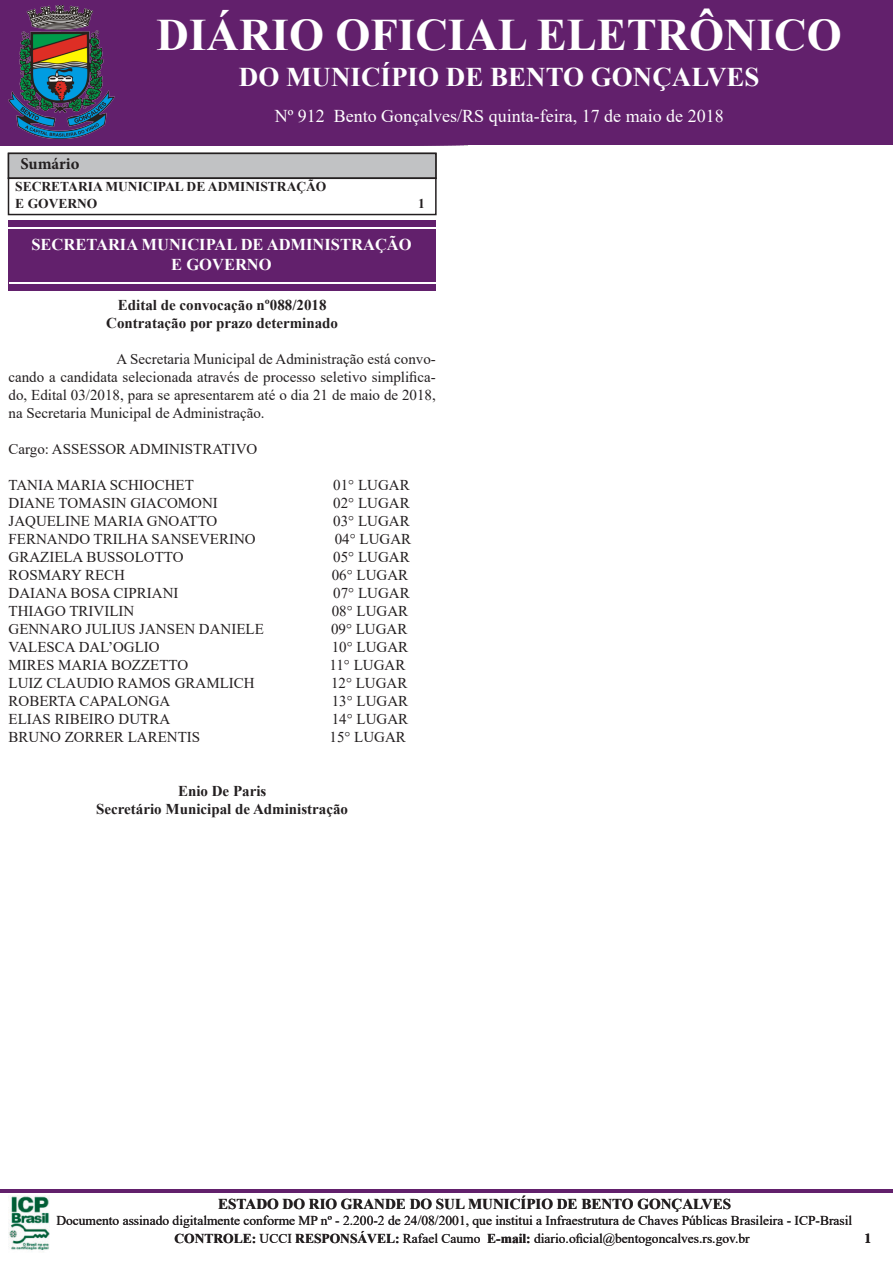
<style>
.page{position:relative;width:893px;height:1263px;background:#fff}
.page>*{position:absolute;margin:0;border:0;box-sizing:border-box;transform-origin:0 0}
.t1{font:700 45px "Times New Roman";color:#fff}
.t2{font:700 27px "Times New Roman";color:#fff}
.t3{font:18px "Times New Roman";color:#fff}
.t4{font:700 16.5px "Times New Roman";color:#fff}
.t5{font:700 16.5px "Minion Pro";color:#231f20}
.t6{font:15px/18px "Times New Roman";color:#231f20;text-align:justify}
.t7{font:700 15px "Times New Roman";color:#231f20}
.t8{font:700 15px "Minion Pro";color:#231f20}
.t9{font:13.5px "Times New Roman";color:#231f20}
.t10{font:700 13.5px "Times New Roman";color:#231f20}
.s1{font-weight:700}
</style>
<div class="page">
<div style="left:9px;top:153px;width:427px;height:25px;background:#c1c2c4"></div>
<div style="left:8px;top:153px;width:429px;height:26px;border:2px solid #231f20"></div>
<div style="left:8px;top:177px;width:429px;height:38px;border:2px solid #231f20"></div>
<div style="left:8px;top:220px;width:427px;height:71px;background:#62206c"></div>
<hr style="left:9px;top:283px;width:432px;height:1px;background:#fff">
<hr style="left:7px;top:228px;width:432px;height:1px;background:#fff">
<img style="left:9px;top:1195px;width:41px;height:56px">
<svg style="left:0;top:0;width:893px;height:146px;background:#60256c"></svg>
<hr style="left:0;top:1189px;width:893px;height:3px;background:#62206c">
<h1 class="t1" style="left:157px;top:2px;width:687px">DIÁRIO OFICIAL ELETRÔNICO</h1>
<h2 class="t2" style="left:239px;top:57px;width:522px">DO MUNICÍPIO DE BENTO GONÇALVES</h2>
<p class="t3" style="left:275px;top:103px;width:451px">Nº 912 Bento Gonçalves/RS quinta-feira, 17 de maio de 2018</p>
<p class="t3" style="left:265px;top:103px;width:470px">Nº 473 Bento Gonçalves/RS Quinta-feira, 10 de Agosto de 2016</p>
<p class="t3" style="left:306px;top:103px;width:10px">2</p>
<p class="t3" style="left:501px;top:103px;width:15px">ar</p>
<p class="t5" style="left:20px;top:152px;width:61px">Sumário</p>
<p class="t10" style="left:15px;top:177px;width:313px">SECRETARIA MUNICIPAL DE ADMINISTRAÇÃO</p>
<p class="t10" style="left:15px;top:193px;width:84px">E GOVERNO</p>
<p class="t10" style="left:418px;top:193px;width:8px">1</p>
<p class="t4" style="left:31px;top:233px;width:382px">SECRETARIA MUNICIPAL DE ADMINISTRAÇÃO</p>
<p class="t4" style="left:171px;top:253px;width:102px">E GOVERNO</p>
<p class="t7" style="left:118px;top:294px;width:210px">Edital de convocação nº088/2018</p>
<p class="t7" style="left:106px;top:312px;width:233px">Contratação por prazo determinado</p>
<p class="t6" style="left:9px;top:349px;width:429px;text-indent:108px">A Secretaria Municipal de Administração está convo&shy;cando a candidata selecionada através de processo seletivo simplifica&shy;do, Edital 03/2018, para se apresentarem até o dia 21 de maio de 2018, na Secretaria Municipal de Administração.</p>
<p class="t6" style="left:9px;top:439px;width:250px">Cargo: ASSESSOR ADMINISTRATIVO</p>
<p class="t6" style="left:9px;top:475px;width:187px">TANIA MARIA SCHIOCHET</p>
<p class="t6" style="left:333px;top:475px;width:78px">01° LUGAR</p>
<p class="t6" style="left:9px;top:493px;width:211px">DIANE TOMASIN GIACOMONI</p>
<p class="t6" style="left:333px;top:493px;width:78px">02° LUGAR</p>
<p class="t6" style="left:9px;top:511px;width:210px">JAQUELINE MARIA GNOATTO</p>
<p class="t6" style="left:333px;top:511px;width:78px">03° LUGAR</p>
<p class="t6" style="left:9px;top:529px;width:249px">FERNANDO TRILHA SANSEVERINO</p>
<p class="t6" style="left:335px;top:529px;width:78px">04° LUGAR</p>
<p class="t6" style="left:9px;top:547px;width:177px">GRAZIELA BUSSOLOTTO</p>
<p class="t6" style="left:333px;top:547px;width:78px">05° LUGAR</p>
<p class="t6" style="left:9px;top:565px;width:118px">ROSMARY RECH</p>
<p class="t6" style="left:332px;top:565px;width:78px">06° LUGAR</p>
<p class="t6" style="left:9px;top:583px;width:172px">DAIANA BOSA CIPRIANI</p>
<p class="t6" style="left:333px;top:583px;width:78px">07° LUGAR</p>
<p class="t6" style="left:9px;top:601px;width:127px">THIAGO TRIVILIN</p>
<p class="t6" style="left:332px;top:601px;width:78px">08° LUGAR</p>
<p class="t6" style="left:9px;top:619px;width:257px">GENNARO JULIUS JANSEN DANIELE</p>
<p class="t6" style="left:331px;top:619px;width:78px">09° LUGAR</p>
<p class="t6" style="left:9px;top:637px;width:153px">VALESCA DAL’OGLIO</p>
<p class="t6" style="left:332px;top:637px;width:78px">10° LUGAR</p>
<p class="t6" style="left:9px;top:655px;width:181px">MIRES MARIA BOZZETTO</p>
<p class="t6" style="left:330px;top:655px;width:77px">11° LUGAR</p>
<p class="t6" style="left:9px;top:673px;width:248px">LUIZ CLAUDIO RAMOS GRAMLICH</p>
<p class="t6" style="left:331px;top:673px;width:78px">12° LUGAR</p>
<p class="t6" style="left:9px;top:691px;width:163px">ROBERTA CAPALONGA</p>
<p class="t6" style="left:332px;top:691px;width:78px">13° LUGAR</p>
<p class="t6" style="left:9px;top:709px;width:163px">ELIAS RIBEIRO DUTRA</p>
<p class="t6" style="left:332px;top:709px;width:78px">14° LUGAR</p>
<p class="t6" style="left:9px;top:727px;width:193px">BRUNO ZORRER LARENTIS</p>
<p class="t6" style="left:330px;top:727px;width:78px">15° LUGAR</p>
<p class="t7" style="left:178px;top:780px;width:90px">Enio De Paris</p>
<p class="t7" style="left:96px;top:798px;width:253px">Secretário Municipal de Administração</p>
<p class="t7" style="left:218px;top:1193px;width:514px">ESTADO DO RIO GRANDE DO SUL MUNICÍPIO DE BENTO GONÇALVES</p>
<p class="t9" style="left:56px;top:1211px;width:797px">Documento assinado digitalmente conforme MP nº - 2.200-2 de 24/08/2001, que institui a Infraestrutura de Chaves Públicas Brasileira - ICP-Brasil</p>
<p class="t9" style="left:174px;top:1229px;width:577px"><span class="s1">CONTROLE:</span> UCCI <span class="s1">RESPONSÁVEL:</span> Rafael Caumo <span class="s1">E-mail:</span> diario.oficial@bentogoncalves.rs.gov.br</p>
<p class="t8" style="left:864px;top:1227px;width:9px">1</p>
</div>
